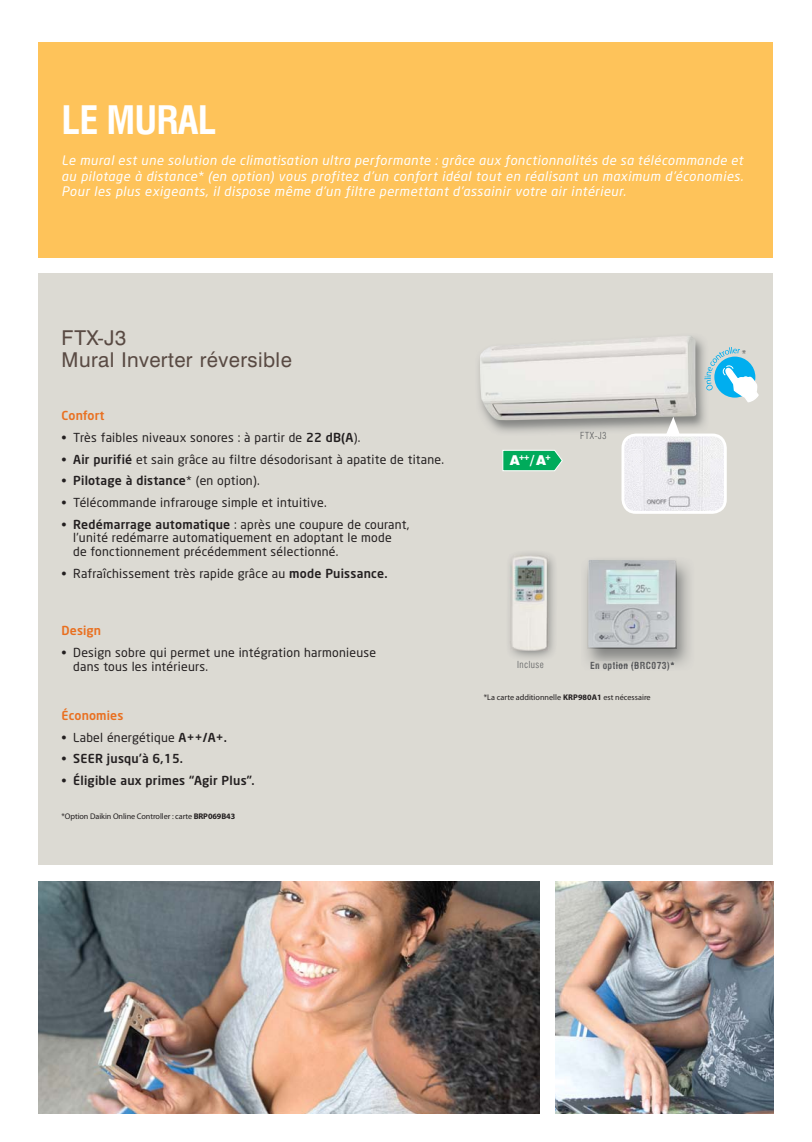
<style>
.page{position:relative;width:812px;height:1142px;background:#fff}
.page>*{position:absolute;margin:0;border:0;box-sizing:border-box;transform-origin:0 0}
.t1{font:700 condensed 38.25px "Swiss 721 BT";letter-spacing:-.02em;color:#fff}
.t2{font:20.4px/21.8px "Swiss 721 BT";letter-spacing:.02em;color:#594a43}
.t3{font:900 13.65px "Swiss 721 BT";color:#fff}
.t4{font:italic 12.9px/15.6px "Neo Sans";letter-spacing:.035em;color:#fff;text-align:justify}
.t5{font:12.3px/14px "Neo Sans";letter-spacing:.02em;color:#231f20}
.t6{font:500 12.3px "Neo Sans";letter-spacing:.02em;color:#231f20}
.t7{font:500 12.3px "Neo Sans";letter-spacing:.01em;color:#e96f1f}
.t8{font:300 11.7px "Myriad Pro";color:#505251}
.t9{font:700 condensed 9.6px "Swiss 721 BT";letter-spacing:.045em;color:#57585a}
.t10{font:300 condensed 9.6px "Swiss 721 BT";letter-spacing:.04em;color:#5b5c5e}
.t11{font:8.25px "Myriad Pro";letter-spacing:-.005em;color:#231f20}
.s1{font-weight:500}
.s2{font-weight:400}
.s3{font-weight:700}
.s4{color:#5a5b5d}
.s5{color:#565759}
</style>
<div class="page">
<div style="left:38px;top:273px;width:735px;height:591px;background:#dcdad3"></div>
<div style="left:38px;top:42px;width:735px;height:215px;background:#fec35a"></div>
<img style="left:479px;top:338px;width:227px;height:95px">
<img style="left:480px;top:336px;width:216px;height:84px">
<svg style="left:502px;top:450px;width:61px;height:21px"></svg>
<svg style="left:645px;top:416px;width:61px;height:17px"></svg>
<img style="left:623px;top:435px;width:102px;height:77px;border-radius:13px">
<div style="left:621px;top:433px;width:106px;height:81px;border:3px solid #fff;border-radius:13px"></div>
<img style="left:509px;top:555px;width:40px;height:96px">
<img style="left:587px;top:559px;width:90px;height:89px">
<img style="left:588px;top:560px;width:88px;height:87px">
<svg style="left:704px;top:347px;width:55px;height:56px"></svg>
<img style="left:38px;top:881px;width:502px;height:232px">
<img style="left:555px;top:881px;width:218px;height:232px">
<h1 class="t1" style="left:62px;top:97px;width:156px">LE MURAL</h1>
<p class="t4" style="left:62px;top:153px;width:683px">Le mural est une solution de climatisation ultra performante : grâce aux fonctionnalités de sa télécommande et au pilotage à distance* (en option) vous profitez d’un confort idéal tout en réalisant un maximum d’économies.<br>Pour les plus exigeants, il dispose même d’un filtre permettant d’assainir votre air intérieur.</p>
<h2 class="t2" style="left:62px;top:329px;width:232px">FTX-J3<br>Mural Inverter réversible</h2>
<p class="t7" style="left:62px;top:408px;width:44px">Confort</p>
<p class="t5" style="left:62px;top:431px;width:300px">• Très faibles niveaux sonores : à partir de <span class="s1">22 dB(A</span>).</p>
<p class="t5" style="left:62px;top:452px;width:384px">• <span class="s1">Air purifié</span> et sain grâce au filtre désodorisant à apatite de titane.</p>
<p class="t6" style="left:62px;top:473px;width:199px"><span class="s2">•</span> Pilotage à distance<span class="s2">* (en option).</span></p>
<p class="t5" style="left:62px;top:495px;width:266px">• Télécommande infrarouge simple et intuitive.</p>
<p class="t5" style="left:73px;top:517px;width:338px;text-indent:-12px">• <span class="s1">Redémarrage automatique</span> : après une coupure de courant, l’unité redémarre automatiquement en adoptant le mode<br>de fonctionnement précédemment sélectionné.</p>
<p class="t5" style="left:62px;top:567px;width:327px">• Rafraîchissement très rapide grâce au <span class="s1">mode Puissance.</span></p>
<p class="t7" style="left:62px;top:623px;width:41px">Design</p>
<p class="t5" style="left:73px;top:645px;width:304px;text-indent:-12px">• Design sobre qui permet une intégration harmonieuse dans tous les intérieurs.</p>
<p class="t7" style="left:62px;top:708px;width:63px">Économies</p>
<p class="t5" style="left:62px;top:730px;width:167px">• Label énergétique <span class="s1">A++/A+.</span></p>
<p class="t6" style="left:62px;top:751px;width:123px"><span class="s2">•</span> SEER jusqu’à 6,15.</p>
<p class="t6" style="left:62px;top:773px;width:195px"><span class="s2">•</span> Éligible aux primes “Agir Plus”.</p>
<p class="t11" style="left:62px;top:813px;width:175px">*Option Daikin Online Controller : carte <span class="s3">BRP069B43</span></p>
<p class="t3" style="left:510px;top:455px;width:43px">A<sup>++</sup> / A<sup>+</sup></p>
<p class="t10" style="left:580px;top:430px;width:28px">FTX-J3</p>
<p class="t10" style="left:517px;top:659px;width:28px">Incluse</p>
<p class="t9" style="left:590px;top:659px;width:86px"><span class="s4">En</span> option (BRC0<span class="s5">73)*</span></p>
<p class="t11" style="left:484px;top:694px;width:168px">*La carte additionnelle <span class="s3">KRP980A1</span> est nécessaire</p>
<p class="t8" style="left:742px;top:347px;width:6px">*</p>
</div>
